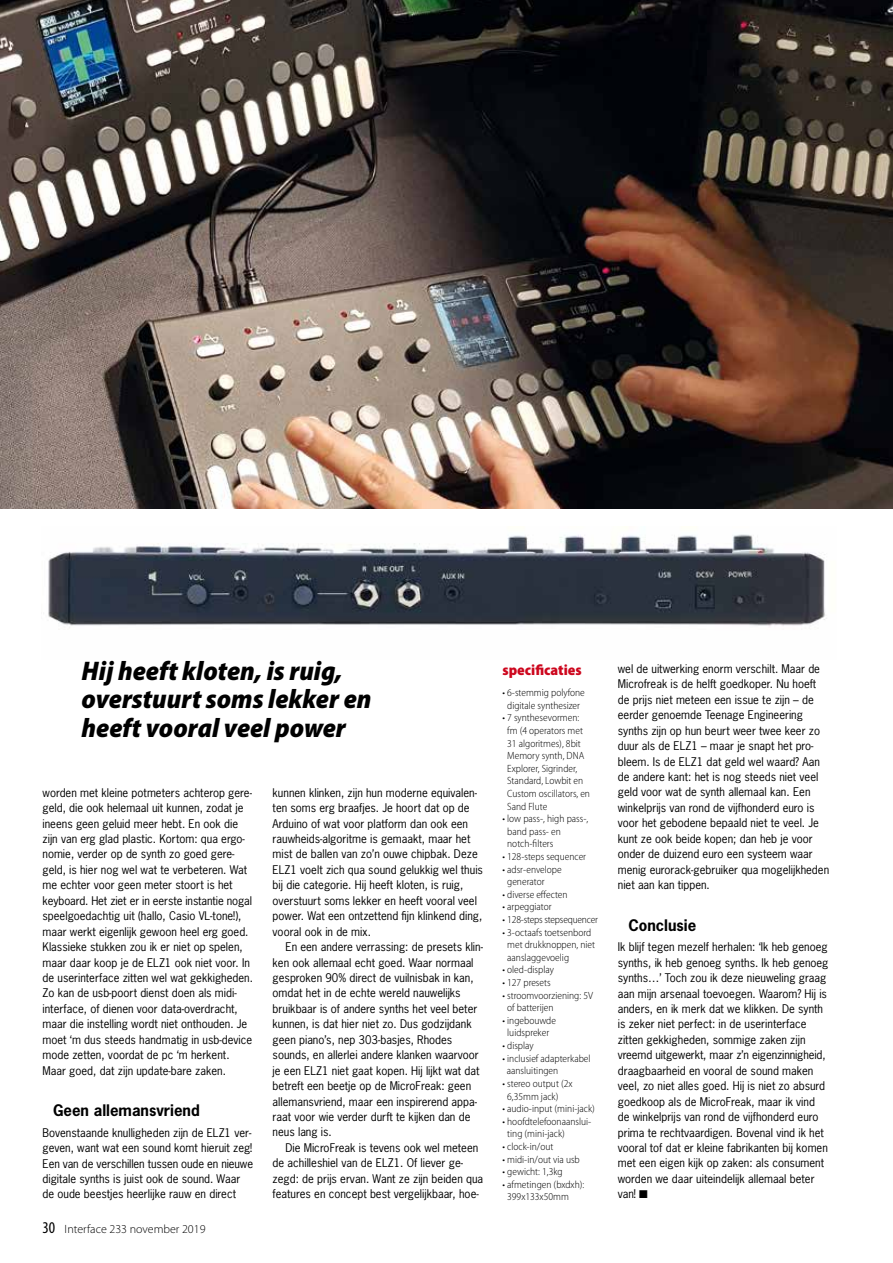
<style>
.page{position:relative;width:893px;height:1263px;background:#fff}
.page>*{position:absolute;margin:0;border:0;box-sizing:border-box;transform-origin:0 0}
.t1{font:italic 900 semi-condensed 27px/28.5px "Myriad Pro";color:#000}
.t2{font:700 15px "News Gothic Std";color:#000}
.t3{font:900 semi-condensed 15px "Myriad Pro";color:#cd071e}
.t4{font:300 12px "Myriad Pro";color:#000}
.t5{font:11.25px/15.5px "News Gothic Std";color:#000}
.t6{font:300 semi-condensed 10.5px/12.6px "Myriad Pro";color:#000}
.t7{font:300 semi-condensed 10.5px "Myriad Pro";letter-spacing:-.02em;color:#000}
.s1{font-weight:400;font-stretch:condensed;font-size:16.5px}
</style>
<div class="page">
<img style="left:48px;top:534px;width:777px;height:94px">
<img style="left:0;top:0;width:893px;height:508px">
<h1 class="t1" style="left:82px;top:657px;width:291px">Hij heeft kloten, is ruig, overstuurt soms lekker en heeft vooral veel power</h1>
<h2 class="t3" style="left:502px;top:661px;width:81px">specificaties</h2>
<p class="t6" style="left:502px;top:687px;width:84px;text-align:center">• 6-stemmig polyfone digitale synthesizer</p>
<p class="t6" style="left:507px;top:712px;width:84px;text-indent:-5px">• 7 synthesevormen: fm (4 operators met<br>31 algoritmes), 8bit<br>Memory synth, DNA<br>Explorer, Sigrinder,<br>Standard, Lowbit en<br>Custom oscillators, en<br>Sand Flute</p>
<p class="t6" style="left:507px;top:813px;width:83px;text-indent:-5px">• low pass-, high pass-, band pass- en notch-filters</p>
<p class="t6" style="left:502px;top:850px;width:85px">• 128-steps sequencer</p>
<p class="t6" style="left:507px;top:863px;width:56px;text-indent:-5px">• adsr-envelope generator</p>
<p class="t6" style="left:502px;top:888px;width:67px">• diverse effecten</p>
<p class="t6" style="left:502px;top:901px;width:51px">• arpeggiator</p>
<p class="t7" style="left:502px;top:914px;width:97px">• 128-steps stepsequencer</p>
<p class="t6" style="left:507px;top:926px;width:89px;text-indent:-5px">• 3-octaafs toetsenbord met drukknoppen, niet aanslaggevoelig</p>
<p class="t6" style="left:502px;top:964px;width:53px">• oled-display</p>
<p class="t6" style="left:502px;top:976px;width:50px">• 127 presets</p>
<p class="t6" style="left:507px;top:989px;width:87px;text-indent:-5px">• stroomvoorziening: 5V of batterijen</p>
<p class="t6" style="left:502px;top:1014px;width:55px;text-align:center">• ingebouwde luidspreker</p>
<p class="t6" style="left:502px;top:1039px;width:33px">• display</p>
<p class="t6" style="left:507px;top:1052px;width:85px;text-indent:-4px">• inclusief adapterkabel aansluitingen</p>
<p class="t6" style="left:507px;top:1077px;width:67px;text-indent:-5px">• stereo output (2x<br>6,35mm jack)</p>
<p class="t6" style="left:502px;top:1102px;width:94px">• audio-input (mini-jack)</p>
<p class="t6" style="left:507px;top:1115px;width:86px;text-indent:-5px">• hoofdtelefoonaanslui&shy;ting (mini-jack)</p>
<p class="t6" style="left:502px;top:1140px;width:52px">• clock-in/out</p>
<p class="t6" style="left:502px;top:1153px;width:79px">• midi-in/out via usb</p>
<p class="t6" style="left:502px;top:1165px;width:62px">• gewicht: 1,3kg</p>
<p class="t6" style="left:507px;top:1178px;width:79px;text-indent:-5px">• afmetingen (bxdxh):<br>399x133x50mm</p>
<p class="t5" style="left:273px;top:784px;width:212px">kunnen klinken, zijn hun moderne equivalen&shy;ten soms erg braafjes. Je hoort dat op de Arduino of wat voor platform dan ook een rauwheids-algoritme is gemaakt, maar het mist de ballen van zo’n ouwe chipbak. Deze ELZ1 voelt zich qua sound gelukkig wel thuis bij die categorie. Hij heeft kloten, is ruig, overstuurt soms lekker en heeft vooral veel power. Wat een ontzettend fijn klinkend ding, vooral ook in de mix.</p>
<p class="t5" style="left:273px;top:939px;width:212px;text-indent:13px">En een andere verrassing: de presets klin&shy;ken ook allemaal echt goed. Waar normaal gesproken 90% direct de vuilnisbak in kan, omdat het in de echte wereld nauwelijks bruikbaar is of andere synths het veel beter kunnen, is dat hier niet zo. Dus godzijdank geen piano’s, nep 303-basjes, Rhodes sounds, en allerlei andere klanken waarvoor je een ELZ1 niet gaat kopen. Hij lijkt wat dat betreft een beetje op de MicroFreak: geen allemansvriend, maar een inspirerend appa&shy;raat voor wie verder durft te kijken dan de neus lang is.</p>
<p class="t5" style="left:273px;top:1140px;width:212px;text-indent:13px">Die MicroFreak is tevens ook wel meteen de achilleshiel van de ELZ1. Of liever ge&shy;zegd: de prijs ervan. Want ze zijn beiden qua features en concept best vergelijkbaar, hoe-</p>
<p class="t5" style="left:43px;top:784px;width:212px">worden met kleine potmeters achterop gere&shy;geld, die ook helemaal uit kunnen, zodat je ineens geen geluid meer hebt. En ook die zijn van erg glad plastic. Kortom: qua ergo&shy;nomie, verder op de synth zo goed gere&shy;geld, is hier nog wel wat te verbeteren. Wat me echter voor geen meter stoort is het keyboard. Het ziet er in eerste instantie nogal speelgoedachtig uit (hallo, Casio VL-tone!), maar werkt eigenlijk gewoon heel erg goed.<br>Klassieke stukken zou ik er niet op spelen, maar daar koop je de ELZ1 ook niet voor. In de userinterface zitten wel wat gekkigheden.<br>Zo kan de usb-poort dienst doen als midi&shy;interface, of dienen voor data-overdracht, maar die instelling wordt niet onthouden. Je moet ‘m dus steeds handmatig in usb-device mode zetten, voordat de pc ‘m herkent.<br>Maar goed, dat zijn update-bare zaken.</p>
<h2 class="t2" style="left:53px;top:1100px;width:148px">Geen allemansvriend</h2>
<p class="t5" style="left:43px;top:1124px;width:212px">Bovenstaande knulligheden zijn de ELZ1 ver&shy;geven, want wat een sound komt hieruit zeg!<br>Een van de verschillen tussen oude en nieuwe digitale synths is juist ook de sound. Waar de oude beestjes heerlijke rauw en direct</p>
<p class="t4" style="left:43px;top:1222px;width:165px"><span class="s1">30</span> Interface 233 november 2019</p>
<p class="t5" style="left:618px;top:661px;width:213px">wel de uitwerking enorm verschilt. Maar de Microfreak is de helft goedkoper. Nu hoeft de prijs niet meteen een issue te zijn – de eerder genoemde Teenage Engineering synths zijn op hun beurt weer twee keer zo duur als de ELZ1 – maar je snapt het pro&shy;bleem. Is de ELZ1 dat geld wel waard? Aan de andere kant: het is nog steeds niet veel geld voor wat de synth allemaal kan. Een winkelprijs van rond de vijfhonderd euro is voor het gebodene bepaald niet te veel. Je kunt ze ook beide kopen; dan heb je voor onder de duizend euro een systeem waar menig eurorack-gebruiker qua mogelijkheden niet aan kan tippen.</p>
<h2 class="t2" style="left:628px;top:915px;width:69px">Conclusie</h2>
<p class="t5" style="left:618px;top:939px;width:212px">Ik blijf tegen mezelf herhalen: ‘Ik heb genoeg synths, ik heb genoeg synths. Ik heb genoeg synths…’ Toch zou ik deze nieuweling graag aan mijn arsenaal toevoegen. Waarom? Hij is anders, en ik merk dat we klikken. De synth is zeker niet perfect: in de userinterface zitten gekkigheden, sommige zaken zijn vreemd uitgewerkt, maar z’n eigenzinnigheid, draagbaarheid en vooral de sound maken veel, zo niet alles goed. Hij is niet zo absurd goedkoop als de MicroFreak, maar ik vind de winkelprijs van rond de vijfhonderd euro prima te rechtvaardigen. Bovenal vind ik het vooral tof dat er kleine fabrikanten bij komen met een eigen kijk op zaken: als consument worden we daar uiteindelijk allemaal beter van! ■</p>
</div>
